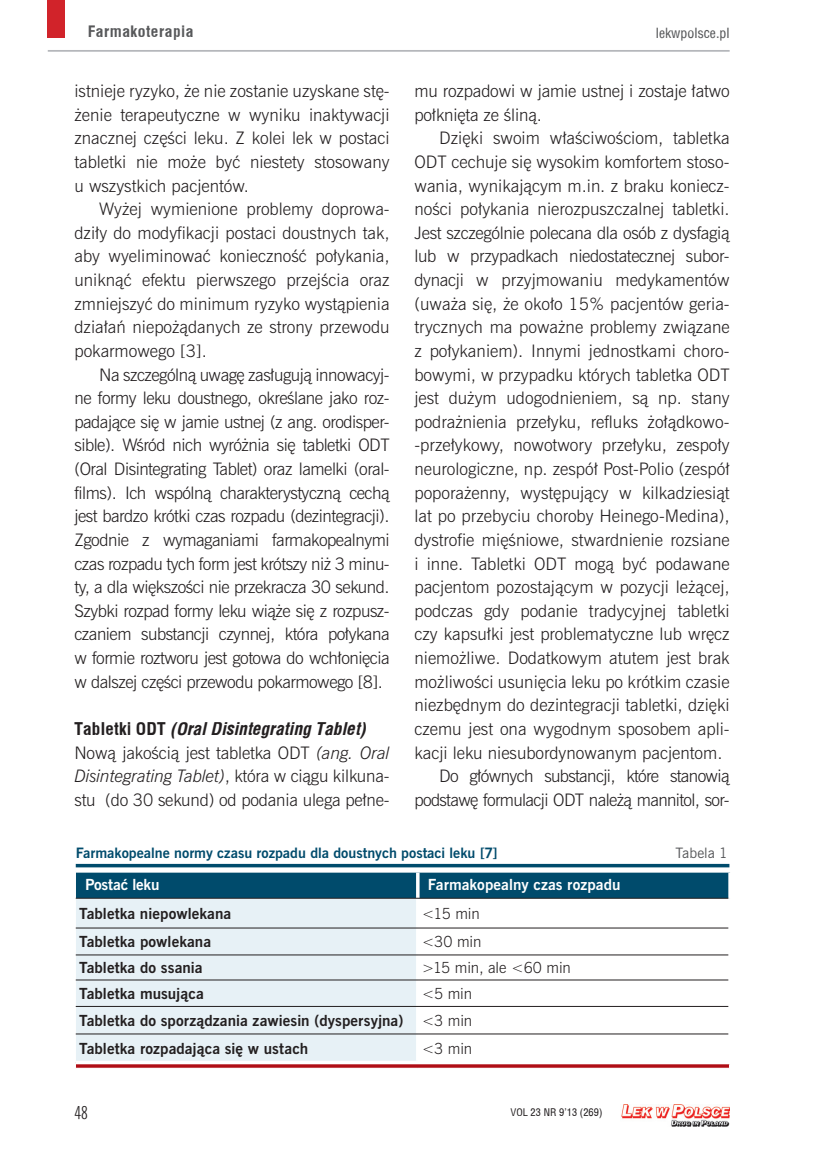
<style>
.page{position:relative;width:819px;height:1166px;background:#fff}
.page>*{position:absolute;margin:0;border:0;box-sizing:border-box;transform-origin:0 0}
.t1{font:italic 700 17.5px "Switzerland Condpl";color:#231f20}
.t2{font:15.75px/23.6px "News Goth Lt PL";color:#231f20;text-align:justify}
.t3{font:15.75px "News Goth Lt PL";letter-spacing:-.02em;color:#231f20}
.t4{font:15.75px "News Goth Lt PL";letter-spacing:-.04em;color:#231f20}
.t5{font:700 15.75px "Switzerland Condpl";letter-spacing:.025em;color:#57585a}
.t6{font:15.75px "News Goth X Cn PL";color:#231f20}
.t7{font:700 14px "News Goth PL";letter-spacing:.01em;color:#231f20}
.t8{font:14px "News Goth Lt PL";letter-spacing:-.01em;color:#231f20}
.t9{font:700 14px "News Goth PL";color:#fff}
.t10{font:14px "Switzerland Condpl";color:#57585a}
.t11{font:700 13.12px "News Goth PL";color:#004b6c}
.t12{font:13.12px "News Goth PL";letter-spacing:-.01em;color:#57585a}
.t13{font:10.5px "Switzerland Condpl";color:#231f20}
.s1{font-style:normal}
.s2{font-style:italic}
</style>
<div class="page">
<img style="left:621px;top:1104px;width:108px;height:22px">
<div style="left:48px;top:0;width:17px;height:38px;background:#d1232a"></div>
<hr style="left:48px;top:50px;width:681px;height:2px;background:#b5b7bb">
<div style="left:76px;top:899px;width:340px;height:162px;background:#e7f1f6"></div>
<svg style="left:76px;top:1064px;width:653px;height:4px;background:#ba2e34"></svg>
<svg style="left:75px;top:863px;width:655px;height:35px;background:#1c5e7b"></svg>
<hr style="left:76px;top:869px;width:655px;height:3px;background:#fff">
<hr style="left:416px;top:872px;width:3px;height:26px;background:#fff">
<hr style="left:728px;top:872px;width:3px;height:26px;background:#fff">
<hr style="left:76px;top:898px;width:652px;height:1px;background:#231f20">
<hr style="left:76px;top:928px;width:652px;height:1px;background:#231f20">
<hr style="left:76px;top:954px;width:652px;height:1px;background:#231f20">
<hr style="left:76px;top:979px;width:652px;height:1px;background:#231f20">
<hr style="left:76px;top:1006px;width:652px;height:1px;background:#231f20">
<hr style="left:76px;top:1033px;width:652px;height:1px;background:#231f20">
<hr style="left:76px;top:864px;width:653px;height:3px;background:#004b6c">
<p class="t5" style="left:88px;top:25px;width:108px">Farmakoterapia</p>
<p class="t10" style="left:656px;top:27px;width:75px">lekwpolsce.pl</p>
<p class="t2" style="left:74px;top:80px;width:317px">istnieje ryzyko, że nie zostanie uzyskane stę&shy;żenie terapeutyczne w wyniku inaktywacji znacznej części leku. Z kolei lek w postaci tabletki nie może być niestety stosowany u wszystkich pacjentów.</p>
<p class="t2" style="left:74px;top:199px;width:317px;text-indent:25px">Wyżej wymienione problemy doprowa&shy;dziły do modyfikacji postaci doustnych tak, aby wyeliminować konieczność połykania, uniknąć efektu pierwszego przejścia oraz zmniejszyć do minimum ryzyko wystąpienia działań niepożądanych ze strony przewodu pokarmowego [3].</p>
<p class="t2" style="left:74px;top:364px;width:317px;text-indent:25px">Na szczególną uwagę zasługują innowacyj&shy;ne formy leku doustnego, określane jako roz&shy;padające się w jamie ustnej (z ang. orodisper&shy;sible). Wśród nich wyróżnia się tabletki ODT (Oral Disintegrating Tablet) oraz lamelki (oral&shy;films). Ich wspólną charakterystyczną cechą jest bardzo krótki czas rozpadu (dezintegracji).<br>Zgodnie z wymaganiami farmakopealnymi czas rozpadu tych form jest krótszy niż 3 minu&shy;ty, a dla większości nie przekracza 30 sekund.<br>Szybki rozpad formy leku wiąże się z rozpusz&shy;czaniem substancji czynnej, która połykana w formie roztworu jest gotowa do wchłonięcia w dalszej części przewodu pokarmowego [8].</p>
<p class="t1" style="left:74px;top:721px;width:292px"><span class="s1">Tabletki ODT</span> (Oral Disintegrating Tablet)</p>
<p class="t2" style="left:74px;top:742px;width:317px">Nową jakością jest tabletka ODT <span class="s2">(ang. Oral Disintegrating Tablet)</span>, która w ciągu kilkuna&shy;stu (do 30 sekund) od podania ulega pełne-</p>
<p class="t11" style="left:76px;top:847px;width:423px">Farmakopealne normy czasu rozpadu dla doustnych postaci leku [7]</p>
<p class="t12" style="left:675px;top:847px;width:54px">Tabela 1</p>
<p class="t9" style="left:85px;top:879px;width:76px">Postać leku</p>
<p class="t9" style="left:427px;top:879px;width:194px">Farmakopealny czas rozpadu</p>
<p class="t7" style="left:79px;top:907px;width:154px">Tabletka niepowlekana</p>
<p class="t8" style="left:422px;top:907px;width:59px">&lt;15 min</p>
<p class="t7" style="left:79px;top:936px;width:134px">Tabletka powlekana</p>
<p class="t8" style="left:422px;top:936px;width:61px">&lt;30 min</p>
<p class="t7" style="left:79px;top:962px;width:125px">Tabletka do ssania</p>
<p class="t8" style="left:422px;top:962px;width:151px">&gt;15 min, ale &lt;60 min</p>
<p class="t7" style="left:79px;top:987px;width:126px">Tabletka musująca</p>
<p class="t8" style="left:422px;top:987px;width:52px">&lt;5 min</p>
<p class="t7" style="left:79px;top:1014px;width:326px">Tabletka do sporządzania zawiesin (dyspersyjna)</p>
<p class="t8" style="left:422px;top:1014px;width:52px">&lt;3 min</p>
<p class="t7" style="left:79px;top:1042px;width:230px">Tabletka rozpadająca się w ustach</p>
<p class="t8" style="left:422px;top:1042px;width:52px">&lt;3 min</p>
<p class="t2" style="left:414px;top:80px;width:317px">mu rozpadowi w jamie ustnej i zostaje łatwo połknięta ze śliną.</p>
<p class="t2" style="left:439px;top:128px;width:292px">Dzięki swoim właściwościom, tabletka</p>
<p class="t2" style="left:414px;top:151px;width:317px">ODT cechuje się wysokim komfortem stoso-</p>
<p class="t2" style="left:414px;top:175px;width:317px">wania, wynikającym m.in. z braku koniecz-</p>
<p class="t2" style="left:414px;top:199px;width:317px">ności połykania nierozpuszczalnej tabletki.</p>
<p class="t3" style="left:414px;top:226px;width:317px">Jest szczególnie polecana dla osób z dysfagią</p>
<p class="t3" style="left:414px;top:250px;width:317px">lub w przypadkach niedostatecznej subor-</p>
<p class="t2" style="left:414px;top:269px;width:317px">dynacji w przyjmowaniu medykamentów</p>
<p class="t2" style="left:414px;top:293px;width:317px">(uważa się, że około 15% pacjentów geria-</p>
<p class="t2" style="left:414px;top:317px;width:317px">trycznych ma poważne problemy związane</p>
<p class="t2" style="left:414px;top:340px;width:317px">z połykaniem). Innymi jednostkami choro-</p>
<p class="t2" style="left:414px;top:364px;width:317px">bowymi, w przypadku których tabletka ODT</p>
<p class="t2" style="left:414px;top:388px;width:317px">jest dużym udogodnieniem, są np. stany</p>
<p class="t2" style="left:414px;top:411px;width:317px">podrażnienia przełyku, refluks żołądkowo-</p>
<p class="t2" style="left:414px;top:435px;width:317px">-przełykowy, nowotwory przełyku, zespoły</p>
<p class="t2" style="left:414px;top:458px;width:317px">neurologiczne, np. zespół Post-Polio (zespół</p>
<p class="t2" style="left:414px;top:482px;width:317px">poporażenny, występujący w kilkadziesiąt</p>
<p class="t2" style="left:414px;top:506px;width:317px">lat po przebyciu choroby Heinego-Medina),</p>
<p class="t2" style="left:414px;top:529px;width:317px">dystrofie mięśniowe, stwardnienie rozsiane</p>
<p class="t2" style="left:414px;top:553px;width:317px">i inne. Tabletki ODT mogą być podawane</p>
<p class="t2" style="left:414px;top:577px;width:317px">pacjentom pozostającym w pozycji leżącej,</p>
<p class="t2" style="left:414px;top:600px;width:317px">podczas gdy podanie tradycyjnej tabletki</p>
<p class="t2" style="left:414px;top:624px;width:317px">czy kapsułki jest problematyczne lub wręcz</p>
<p class="t2" style="left:414px;top:647px;width:317px">niemożliwe. Dodatkowym atutem jest brak</p>
<p class="t2" style="left:414px;top:671px;width:317px">możliwości usunięcia leku po krótkim czasie</p>
<p class="t2" style="left:414px;top:695px;width:317px">niezbędnym do dezintegracji tabletki, dzięki</p>
<p class="t2" style="left:414px;top:718px;width:317px">czemu jest ona wygodnym sposobem apli-</p>
<p class="t2" style="left:414px;top:742px;width:309px">kacji leku niesubordynowanym pacjentom.</p>
<p class="t4" style="left:439px;top:769px;width:292px">Do głównych substancji, które stanowią</p>
<p class="t4" style="left:414px;top:793px;width:317px">podstawę formulacji ODT należą mannitol, sor-</p>
<p class="t6" style="left:74px;top:1106px;width:15px">48</p>
<p class="t13" style="left:510px;top:1108px;width:93px">VOL 23 NR 9’13 (269)</p>
</div>
